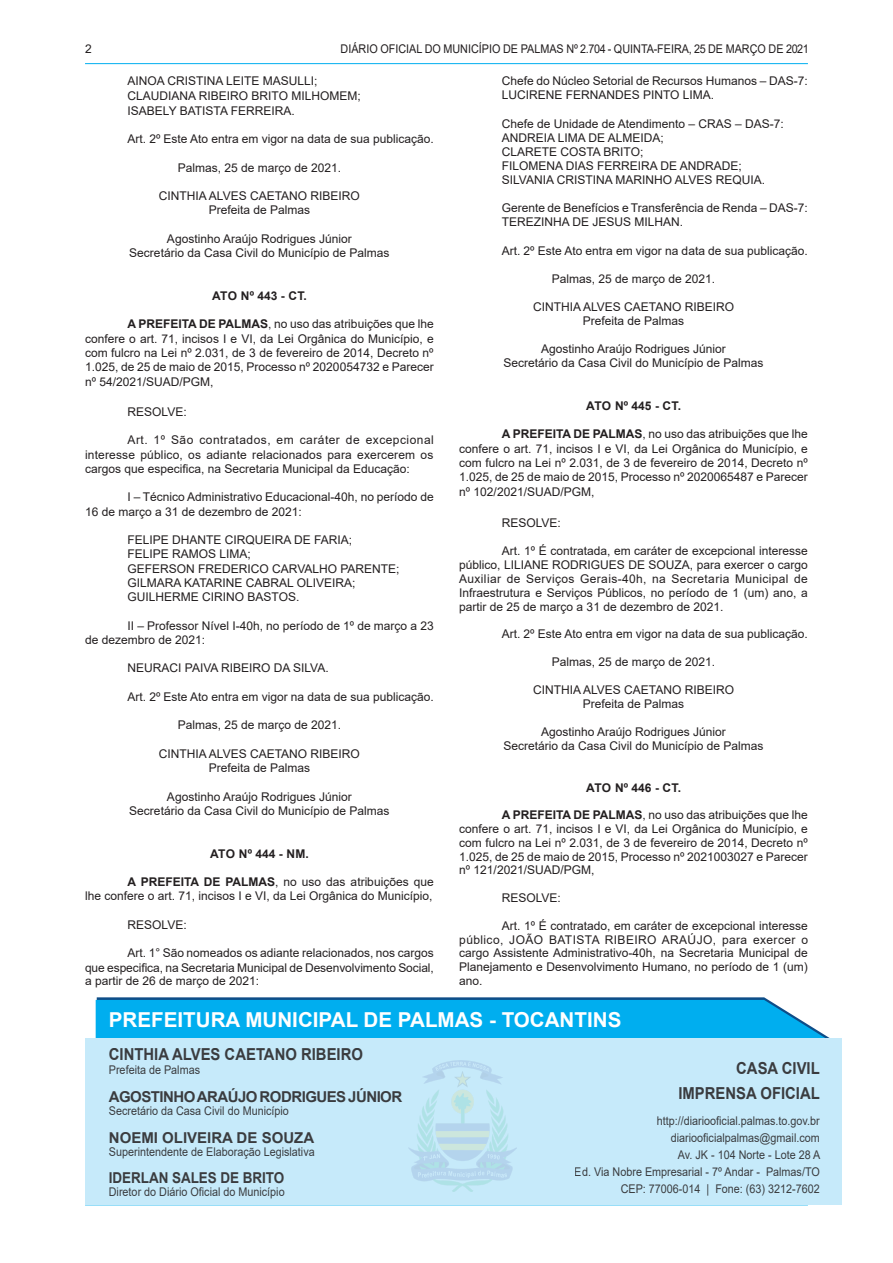
<style>
.page{position:relative;width:893px;height:1263px;background:#fff}
.page>*{position:absolute;margin:0;border:0;box-sizing:border-box;transform-origin:0 0}
.t1{font:700 20.55px "Arial";color:#fff}
.t2{font:700 16.5px/25.7px "Arial";color:#231f20;text-align:right;scale:.9 1}
.t3{font:700 15px "Arial";letter-spacing:-.035em;color:#231f20}
.t4{font:700 15px "Arial";letter-spacing:-.005em;color:#231f20}
.t5{font:700 15px "Arial";letter-spacing:-.005em;color:#231f20;scale:.9 1}
.TEXTO{font:12px/14px "Arial";color:#231f20;text-align:justify}
.ASSINATURA{font:12px "Arial";color:#231f20}
.TEXTO-2{font:12px/17.1px "Arial";color:#231f20;text-align:right;scale:.9 1}
.TITULO{font:700 12px "Arial";letter-spacing:.01em;color:#231f20}
.s1{font-weight:700}
</style>
<div class="page">
<hr style="left:85px;top:63px;width:723px;height:1px;background:#00aeef">
<hr style="left:85px;top:1204px;width:723px;height:1px;background:#00aeef">
<svg style="left:96px;top:997px;width:734px;height:41px;background:#0eace9"></svg>
<div style="left:85px;top:1038px;width:757px;height:166px;background:#c6eafa"></div>
<img style="left:409px;top:1061px;width:107px;height:130px">
<p class="TEXTO" style="left:85px;top:41px;width:8px">2</p>
<p class="TEXTO-2" style="left:341px;top:40px;width:522px">DIÁRIO OFICIAL DO MUNICÍPIO DE PALMAS Nº 2.704 - QUINTA-FEIRA, 25 DE MARÇO DE 2021</p>
<p class="TEXTO" style="left:128px;top:74px;width:192px">AINOA CRISTINA LEITE MASULLI;</p>
<p class="TEXTO" style="left:128px;top:89px;width:235px">CLAUDIANA RIBEIRO BRITO MILHOMEM;</p>
<p class="TEXTO" style="left:128px;top:103px;width:169px">ISABELY BATISTA FERREIRA.</p>
<p class="TEXTO" style="left:128px;top:132px;width:308px">Art. 2º Este Ato entra em vigor na data de sua publicação.</p>
<p class="ASSINATURA" style="left:178px;top:159px;width:165px">Palmas, 25 de março de 2021.</p>
<p class="ASSINATURA" style="left:159px;top:188px;width:202px">CINTHIA ALVES CAETANO RIBEIRO</p>
<p class="ASSINATURA" style="left:209px;top:202px;width:103px">Prefeita de Palmas</p>
<p class="ASSINATURA" style="left:167px;top:230px;width:186px">Agostinho Araújo Rodrigues Júnior</p>
<p class="ASSINATURA" style="left:129px;top:245px;width:262px">Secretário da Casa Civil do Município de Palmas</p>
<p class="TITULO" style="left:212px;top:287px;width:96px">ATO Nº 443 - CT.</p>
<p class="TEXTO" style="left:85px;top:317px;width:350px;line-height:14.4px;text-indent:43px"><span class="s1">A PREFEITA DE PALMAS</span>, no uso das atribuições que lhe confere o art. 71, incisos I e VI, da Lei Orgânica do Município, e com fulcro na Lei nº 2.031, de 3 de fevereiro de 2014, Decreto nº 1.025, de 25 de maio de 2015, Processo nº 2020054732 e Parecer nº 54/2021/SUAD/PGM,</p>
<p class="TEXTO" style="left:128px;top:405px;width:61px">RESOLVE:</p>
<p class="TEXTO" style="left:85px;top:433px;width:350px;text-indent:43px">Art. 1º São contratados, em caráter de excepcional interesse público, os adiante relacionados para exercerem os cargos que especifica, na Secretaria Municipal da Educação:</p>
<p class="TEXTO" style="left:85px;top:490px;width:350px;text-indent:43px">I – Técnico Administrativo Educacional-40h, no período de<br>16 de março a 31 de dezembro de 2021:</p>
<p class="TEXTO" style="left:128px;top:533px;width:226px">FELIPE DHANTE CIRQUEIRA DE FARIA;</p>
<p class="TEXTO" style="left:128px;top:547px;width:125px">FELIPE RAMOS LIMA;</p>
<p class="TEXTO" style="left:128px;top:561px;width:274px">GEFERSON FREDERICO CARVALHO PARENTE;</p>
<p class="TEXTO" style="left:128px;top:576px;width:229px">GILMARA KATARINE CABRAL OLIVEIRA;</p>
<p class="TEXTO" style="left:128px;top:590px;width:173px">GUILHERME CIRINO BASTOS.</p>
<p class="TEXTO" style="left:85px;top:618px;width:350px;text-indent:43px">II – Professor Nível I-40h, no período de 1º de março a 23 de dezembro de 2021:</p>
<p class="TEXTO" style="left:128px;top:661px;width:203px">NEURACI PAIVA RIBEIRO DA SILVA.</p>
<p class="TEXTO" style="left:128px;top:690px;width:308px">Art. 2º Este Ato entra em vigor na data de sua publicação.</p>
<p class="ASSINATURA" style="left:178px;top:717px;width:165px">Palmas, 25 de março de 2021.</p>
<p class="ASSINATURA" style="left:159px;top:745px;width:202px">CINTHIA ALVES CAETANO RIBEIRO</p>
<p class="ASSINATURA" style="left:209px;top:760px;width:103px">Prefeita de Palmas</p>
<p class="ASSINATURA" style="left:167px;top:788px;width:186px">Agostinho Araújo Rodrigues Júnior</p>
<p class="ASSINATURA" style="left:129px;top:802px;width:262px">Secretário da Casa Civil do Município de Palmas</p>
<p class="TITULO" style="left:210px;top:845px;width:100px">ATO Nº 444 - NM.</p>
<p class="TEXTO" style="left:85px;top:875px;width:350px;text-align:right"><span class="s1">A PREFEITA DE PALMAS</span>, no uso das atribuições que<br>lhe confere o art. 71, incisos I e VI, da Lei Orgânica do Município,</p>
<p class="TEXTO" style="left:128px;top:918px;width:61px">RESOLVE:</p>
<p class="TEXTO" style="left:85px;top:946px;width:350px;text-align:right">Art. 1° São nomeados os adiante relacionados, nos cargos<br>que especifica, na Secretaria Municipal de Desenvolvimento Social,</p>
<p class="TEXTO" style="left:85px;top:973px;width:176px">a partir de 26 de março de 2021:</p>
<p class="TEXTO" style="left:502px;top:74px;width:308px">Chefe do Núcleo Setorial de Recursos Humanos – DAS-7:</p>
<p class="TEXTO" style="left:502px;top:88px;width:214px">LUCIRENE FERNANDES PINTO LIMA.</p>
<p class="TEXTO" style="left:502px;top:116px;width:284px">Chefe de Unidade de Atendimento – CRAS – DAS-7:</p>
<p class="TEXTO" style="left:502px;top:130px;width:164px">ANDREIA LIMA DE ALMEIDA;</p>
<p class="TEXTO" style="left:502px;top:145px;width:143px">CLARETE COSTA BRITO;</p>
<p class="TEXTO" style="left:502px;top:159px;width:242px">FILOMENA DIAS FERREIRA DE ANDRADE;</p>
<p class="TEXTO" style="left:502px;top:173px;width:265px">SILVANIA CRISTINA MARINHO ALVES REQUIA.</p>
<p class="TEXTO" style="left:502px;top:201px;width:308px">Gerente de Benefícios e Transferência de Renda – DAS-7:</p>
<p class="TEXTO" style="left:502px;top:215px;width:183px">TEREZINHA DE JESUS MILHAN.</p>
<p class="TEXTO" style="left:502px;top:243px;width:308px">Art. 2º Este Ato entra em vigor na data de sua publicação.</p>
<p class="ASSINATURA" style="left:552px;top:270px;width:165px">Palmas, 25 de março de 2021.</p>
<p class="ASSINATURA" style="left:533px;top:298px;width:202px">CINTHIA ALVES CAETANO RIBEIRO</p>
<p class="ASSINATURA" style="left:583px;top:312px;width:103px">Prefeita de Palmas</p>
<p class="ASSINATURA" style="left:541px;top:341px;width:186px">Agostinho Araújo Rodrigues Júnior</p>
<p class="ASSINATURA" style="left:503px;top:355px;width:262px">Secretário da Casa Civil do Município de Palmas</p>
<p class="TITULO" style="left:586px;top:397px;width:96px">ATO Nº 445 - CT.</p>
<p class="TEXTO" style="left:459px;top:427px;width:350px;line-height:14.5px;text-indent:43px"><span class="s1">A PREFEITA DE PALMAS</span>, no uso das atribuições que lhe confere o art. 71, incisos I e VI, da Lei Orgânica do Município, e com fulcro na Lei nº 2.031, de 3 de fevereiro de 2014, Decreto nº 1.025, de 25 de maio de 2015, Processo nº 2020065487 e Parecer nº 102/2021/SUAD/PGM,</p>
<p class="TEXTO" style="left:502px;top:515px;width:61px">RESOLVE:</p>
<p class="TEXTO" style="left:459px;top:543px;width:350px;text-indent:43px">Art. 1º É contratada, em caráter de excepcional interesse público, LILIANE RODRIGUES DE SOUZA, para exercer o cargo Auxiliar de Serviços Gerais-40h, na Secretaria Municipal de Infraestrutura e Serviços Públicos, no período de 1 (um) ano, a partir de 25 de março a 31 de dezembro de 2021.</p>
<p class="TEXTO" style="left:502px;top:627px;width:308px">Art. 2º Este Ato entra em vigor na data de sua publicação.</p>
<p class="ASSINATURA" style="left:552px;top:654px;width:165px">Palmas, 25 de março de 2021.</p>
<p class="ASSINATURA" style="left:533px;top:682px;width:202px">CINTHIA ALVES CAETANO RIBEIRO</p>
<p class="ASSINATURA" style="left:583px;top:696px;width:103px">Prefeita de Palmas</p>
<p class="ASSINATURA" style="left:541px;top:723px;width:186px">Agostinho Araújo Rodrigues Júnior</p>
<p class="ASSINATURA" style="left:503px;top:737px;width:262px">Secretário da Casa Civil do Município de Palmas</p>
<p class="TITULO" style="left:586px;top:779px;width:96px">ATO Nº 446 - CT.</p>
<p class="TEXTO" style="left:459px;top:808px;width:350px;text-indent:43px"><span class="s1">A PREFEITA DE PALMAS</span>, no uso das atribuições que lhe confere o art. 71, incisos I e VI, da Lei Orgânica do Município, e com fulcro na Lei nº 2.031, de 3 de fevereiro de 2014, Decreto nº 1.025, de 25 de maio de 2015, Processo nº 2021003027 e Parecer nº 121/2021/SUAD/PGM,</p>
<p class="TEXTO" style="left:502px;top:891px;width:61px">RESOLVE:</p>
<p class="TEXTO" style="left:459px;top:918px;width:350px;text-indent:43px">Art. 1º É contratado, em caráter de excepcional interesse público, JOÃO BATISTA RIBEIRO ARAÚJO, para exercer o cargo Assistente Administrativo-40h, na Secretaria Municipal de Planejamento e Desenvolvimento Humano, no período de 1 (um) ano.</p>
<p class="t1" style="left:109px;top:1005px;width:514px">PREFEITURA MUNICIPAL DE PALMAS - TOCANTINS</p>
<h2 class="t2" style="left:109px;top:1042px;width:284px">CINTHIA ALVES CAETANO RIBEIRO</h2>
<p class="TEXTO-2" style="left:109px;top:1061px;width:103px">Prefeita de Palmas</p>
<p class="t3" style="left:109px;top:1086px;width:295px">AGOSTINHO ARAÚJO RODRIGUES JÚNIOR</p>
<p class="TEXTO-2" style="left:109px;top:1102px;width:202px">Secretário da Casa Civil do Município</p>
<p class="t4" style="left:109px;top:1127px;width:207px">NOEMI OLIVEIRA DE SOUZA</p>
<p class="TEXTO-2" style="left:109px;top:1143px;width:230px">Superintendente de Elaboração Legislativa</p>
<p class="t5" style="left:109px;top:1167px;width:196px">IDERLAN SALES DE BRITO</p>
<p class="TEXTO-2" style="left:109px;top:1183px;width:197px">Diretor do Diário Oficial do Município</p>
<h2 class="t2" style="left:678px;top:1055px;width:159px">CASA CIVIL<br>IMPRENSA OFICIAL</h2>
<p class="TEXTO-2" style="left:575px;top:1112px;width:274px">http://diariooficial.palmas.to.gov.br diariooficialpalmas@gmail.com<br>Av. JK - 104 Norte - Lote 28 A<br>Ed. Via Nobre Empresarial - 7º Andar - Palmas/TO CEP: 77006-014 | Fone: (63) 3212-7602</p>
</div>
